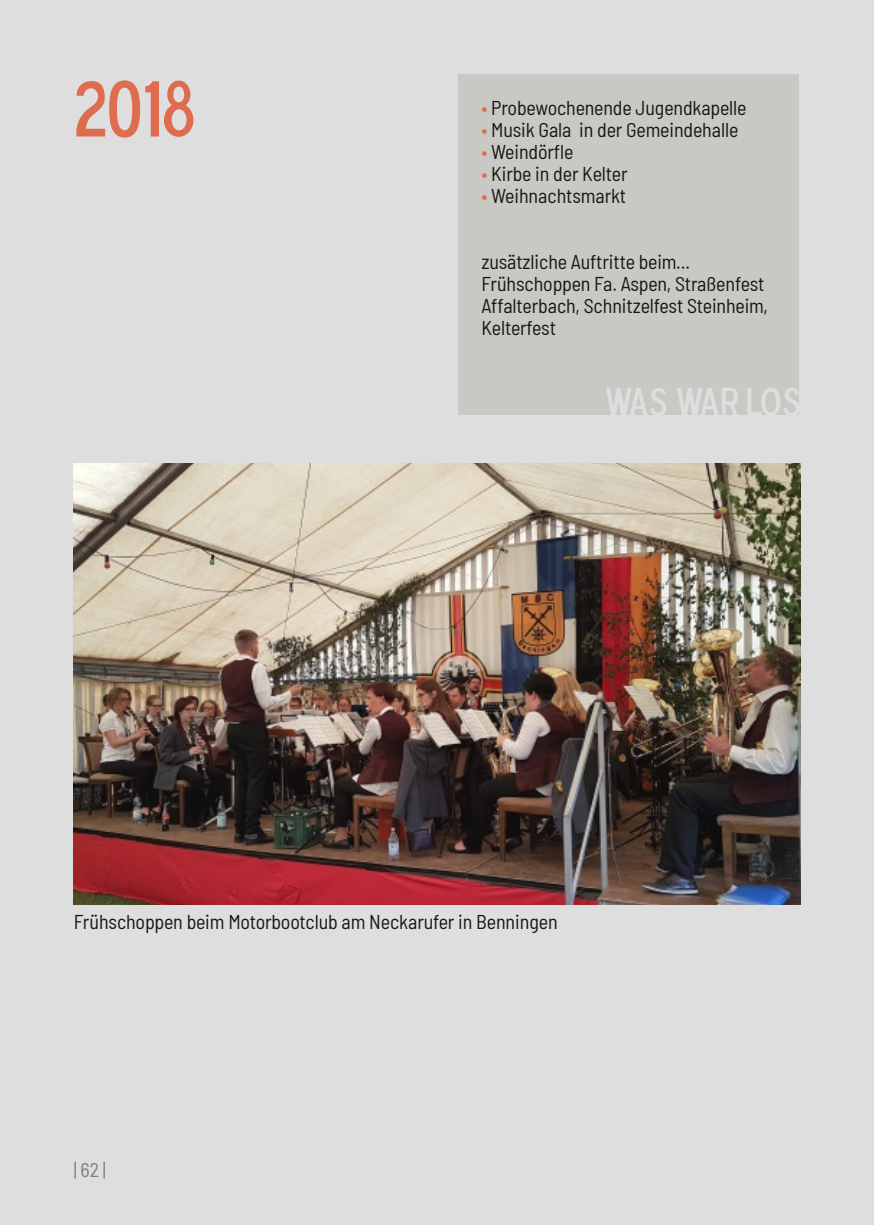
<style>
.page{position:relative;width:874px;height:1225px;background:#fff}
.page>*{position:absolute;margin:0;border:0;box-sizing:border-box;transform-origin:0 0}
.t1{font:80px "Blue Highway D Type";color:#de6c4f}
.t2{font:40px "Blue Highway D Type";letter-spacing:-.045em;color:#dedede}
.t3{font:semi-condensed 20px/22px "Barlow";letter-spacing:-.01em;color:#181715}
.t4{font:semi-condensed 20px "Barlow";color:#79807c}
.s1{color:#de6c4f}
</style>
<div class="page">
<div style="left:0;top:0;width:873px;height:1225px;background:#dedede"></div>
<div style="left:458px;top:75px;width:340px;height:340px;background:#c9c8c4"></div>
<img style="left:74px;top:463px;width:725px;height:442px">
<h1 class="t1" style="left:74px;top:58px;width:122px">2018</h1>
<p class="t3" style="left:481px;top:96px;width:267px"><span class="s1">•</span> Probewochenende Jugendkapelle</p>
<p class="t3" style="left:481px;top:118px;width:258px"><span class="s1">•</span> Musik Gala in der Gemeindehalle</p>
<p class="t3" style="left:481px;top:140px;width:94px"><span class="s1">•</span> Weindörfle</p>
<p class="t3" style="left:481px;top:162px;width:148px"><span class="s1">•</span> Kirbe in der Kelter</p>
<p class="t3" style="left:481px;top:184px;width:146px"><span class="s1">•</span> Weihnachtsmarkt</p>
<p class="t3" style="left:481px;top:250px;width:288px">zusätzliche Auftritte beim...<br>Frühschoppen Fa. Aspen, Straßenfest<br>Affalterbach, Schnitzelfest Steinheim,<br>Kelterfest</p>
<h2 class="t2" style="left:604px;top:376px;width:197px">WAS WAR LOS</h2>
<p class="t3" style="left:74px;top:910px;width:485px">Frühschoppen beim Motorbootclub am Neckarufer in Benningen</p>
<p class="t4" style="left:74px;top:1157px;width:34px">|62|</p>
</div>
